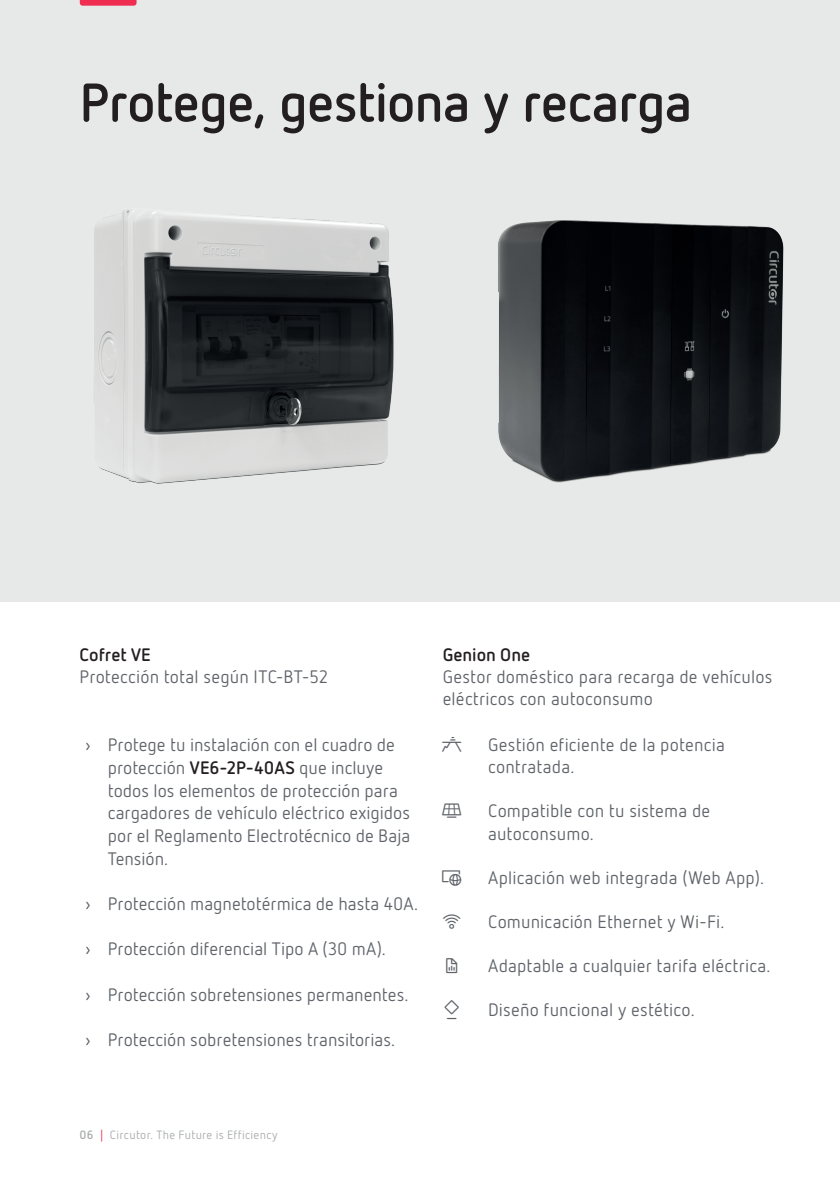
<style>
.page{position:relative;width:840px;height:1191px;background:#fff}
.page>*{position:absolute;margin:0;border:0;box-sizing:border-box;transform-origin:0 0}
.t1{font:700 54px "Netto Pro";letter-spacing:-.015em;color:#231f20}
.t2{font:18px/22.6px "Netto Pro";letter-spacing:.005em;color:#5f6369}
.t3{font:700 18px "Netto Pro";color:#231f20}
.t4{font:12px "Netto Pro";letter-spacing:.03em;color:#a8abac}
.s1{font-weight:700;color:#231f20}
.s2{font-weight:700}
.s3{color:#ee2d50}
</style>
<div class="page">
<img style="left:0;top:0;width:839px;height:601px">
<svg style="left:80px;top:0;width:56px;height:6px"></svg>
<h3 class="t1" style="left:79px;top:66px;width:614px">Protege, gestiona y recarga</h3>
<h5 class="t3" style="left:79px;top:642px;width:73px">Cofret VE</h5>
<p class="t2" style="left:79px;top:664px;width:250px">Protección total según ITC-BT-52</p>
<p class="t2" style="left:108px;top:733px;width:304px;text-indent:-23px">› Protege tu instalación con el cuadro de protección <span class="s1">VE6-2P-40AS</span> que incluye todos los elementos de protección para cargadores de vehículo eléctrico exigidos por el Reglamento Electrotécnico de Baja Tensión.</p>
<p class="t2" style="left:85px;top:892px;width:334px">› Protección magnetotérmica de hasta 40A.</p>
<p class="t2" style="left:85px;top:937px;width:302px">› Protección diferencial Tipo A (30 mA).</p>
<p class="t2" style="left:85px;top:982px;width:325px">› Protección sobretensiones permanentes.</p>
<p class="t2" style="left:85px;top:1028px;width:311px">› Protección sobretensiones transitorias.</p>
<h5 class="t3" style="left:442px;top:642px;width:89px">Genion One</h5>
<p class="t2" style="left:442px;top:664px;width:331px;line-height:22px">Gestor doméstico para recarga de vehículos eléctricos con autoconsumo</p>
<p class="t2" style="left:488px;top:733px;width:238px;line-height:22px">Gestión eficiente de la potencia contratada.</p>
<p class="t2" style="left:488px;top:799px;width:224px;line-height:22px">Compatible con tu sistema de autoconsumo.</p>
<p class="t2" style="left:488px;top:865px;width:277px">Aplicación web integrada (Web App).</p>
<p class="t2" style="left:488px;top:909px;width:238px">Comunicación Ethernet y Wi-Fi.</p>
<p class="t2" style="left:488px;top:953px;width:284px">Adaptable a cualquier tarifa eléctrica.</p>
<p class="t2" style="left:488px;top:997px;width:208px">Diseño funcional y estético.</p>
<p class="t4" style="left:79px;top:1127px;width:200px"><span class="s2">06</span> <span class="s3">|</span> Circutor. The Future is Efficiency</p>
</div>
